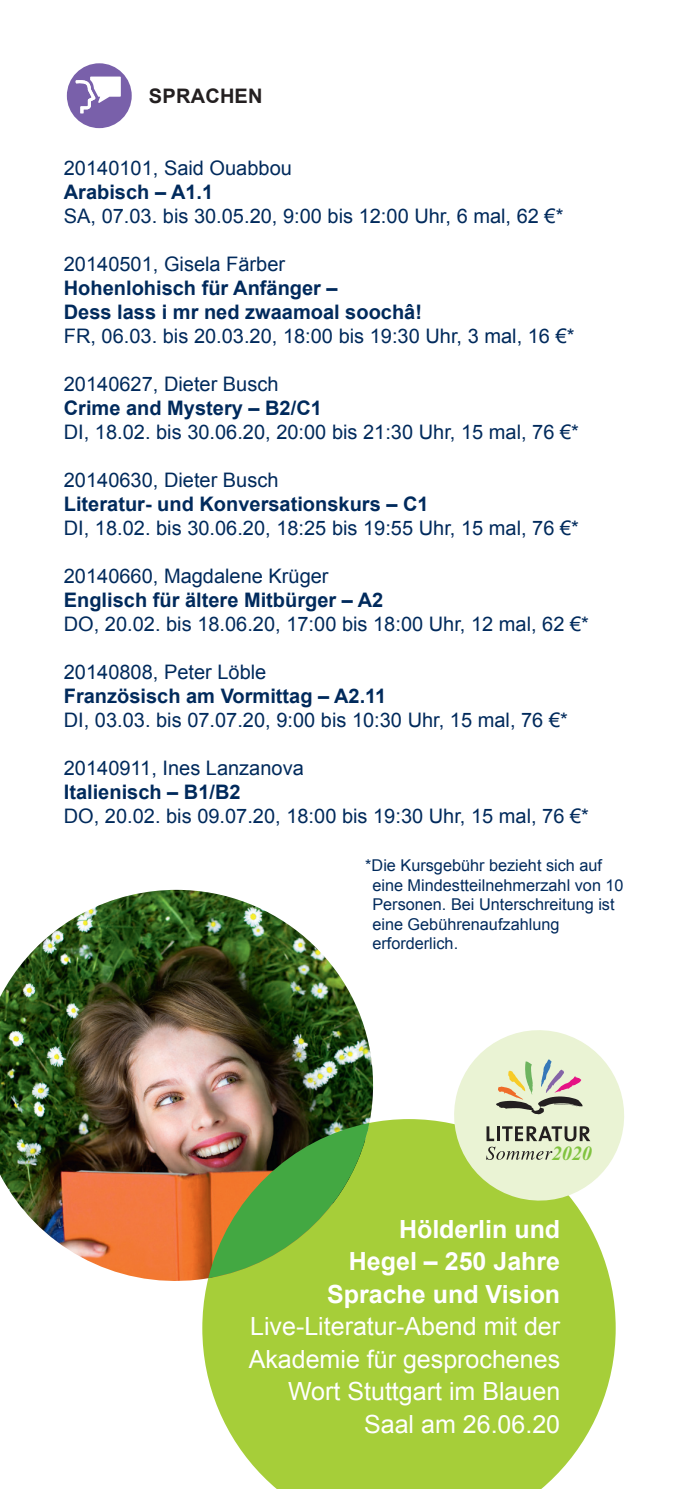
<style>
.page{position:relative;width:688px;height:1489px;background:#fff}
.page>*{position:absolute;margin:0;border:0;box-sizing:border-box;transform-origin:0 0}
.t1{font:25px/32.5px "Arial";color:#fff;text-align:right}
.t2{font:700 25px/32.5px "Arial";color:#fff;text-align:right}
.t3{font:italic 700 20.25px "Times New Roman";color:#81c340}
.t4{font:20px "Arial";color:#002a5c}
.t5{font:700 20px/24px "Arial";color:#002a5c}
.t6{font:700 20px "Arial";letter-spacing:.01em;color:#231f20}
.t7{font:16.25px/19.5px "Arial";color:#002a5c}
</style>
<div class="page">
<div style="left:67px;top:63px;width:65px;height:65px;background:#7960aa;border-radius:50%"></div>
<svg style="left:76px;top:77px;width:45px;height:36px"></svg>
<svg style="left:202px;top:1119px;width:413px;height:369px;background:#add148"></svg>
<svg style="left:444px;top:1030px;width:180px;height:179px"></svg>
<img style="left:0;top:889px;width:384px;height:391px">
<svg style="left:208px;top:1122px;width:161px;height:156px;background:#77993b"></svg>
<p class="t6" style="left:149px;top:83px;width:115px">SPRACHEN</p>
<p class="t4" style="left:64px;top:155px;width:229px">20140101, Said Ouabbou</p>
<p class="t5" style="left:64px;top:181px;width:151px">Arabisch – A1.1</p>
<p class="t4" style="left:64px;top:203px;width:501px">SA, 07.03. bis 30.05.20, 9:00 bis 12:00 Uhr, 6 mal, 62 €*</p>
<p class="t4" style="left:64px;top:251px;width:223px">20140501, Gisela Färber</p>
<p class="t5" style="left:64px;top:277px;width:359px">Hohenlohisch für Anfänger –<br>Dess lass i mr ned zwaamoal soochâ!</p>
<p class="t4" style="left:64px;top:323px;width:512px">FR, 06.03. bis 20.03.20, 18:00 bis 19:30 Uhr, 3 mal, 16 €*</p>
<p class="t4" style="left:64px;top:371px;width:216px">20140627, Dieter Busch</p>
<p class="t5" style="left:64px;top:397px;width:259px">Crime and Mystery – B2/C1</p>
<p class="t4" style="left:64px;top:419px;width:516px">DI, 18.02. bis 30.06.20, 20:00 bis 21:30 Uhr, 15 mal, 76 €*</p>
<p class="t4" style="left:64px;top:467px;width:216px">20140630, Dieter Busch</p>
<p class="t5" style="left:64px;top:493px;width:366px">Literatur- und Konversationskurs – C1</p>
<p class="t4" style="left:64px;top:515px;width:516px">DI, 18.02. bis 30.06.20, 18:25 bis 19:55 Uhr, 15 mal, 76 €*</p>
<p class="t4" style="left:64px;top:563px;width:266px">20140660, Magdalene Krüger</p>
<p class="t5" style="left:64px;top:589px;width:321px">Englisch für ältere Mitbürger – A2</p>
<p class="t4" style="left:64px;top:611px;width:526px">DO, 20.02. bis 18.06.20, 17:00 bis 18:00 Uhr, 12 mal, 62 €*</p>
<p class="t4" style="left:64px;top:659px;width:204px">20140808, Peter Löble</p>
<p class="t5" style="left:64px;top:685px;width:324px">Französisch am Vormittag – A2.11</p>
<p class="t4" style="left:64px;top:707px;width:505px">DI, 03.03. bis 07.07.20, 9:00 bis 10:30 Uhr, 15 mal, 76 €*</p>
<p class="t4" style="left:64px;top:755px;width:241px">20140911, Ines Lanzanova</p>
<p class="t5" style="left:64px;top:781px;width:178px">Italienisch – B1/B2</p>
<p class="t4" style="left:64px;top:803px;width:526px">DO, 20.02. bis 09.07.20, 18:00 bis 19:30 Uhr, 15 mal, 76 €*</p>
<p class="t7" style="left:372px;top:855px;width:253px;text-indent:-7px">*Die Kursgebühr bezieht sich auf eine Mindestteilnehmerzahl von 10<br>Personen. Bei Unterschreitung ist eine Gebührenaufzahlung erforderlich.</p>
<p class="t3" style="left:551px;top:1138px;width:41px">2020</p>
<p class="t2" style="left:327px;top:1213px;width:234px">Hölderlin und<br>Hegel – 250 Jahre<br>Sprache und Vision</p>
<p class="t1" style="left:248px;top:1310px;width:313px">Live-Literatur-Abend mit der<br>Akademie für gesprochenes<br>Wort Stuttgart im Blauen<br>Saal am 26.06.20</p>
</div>
